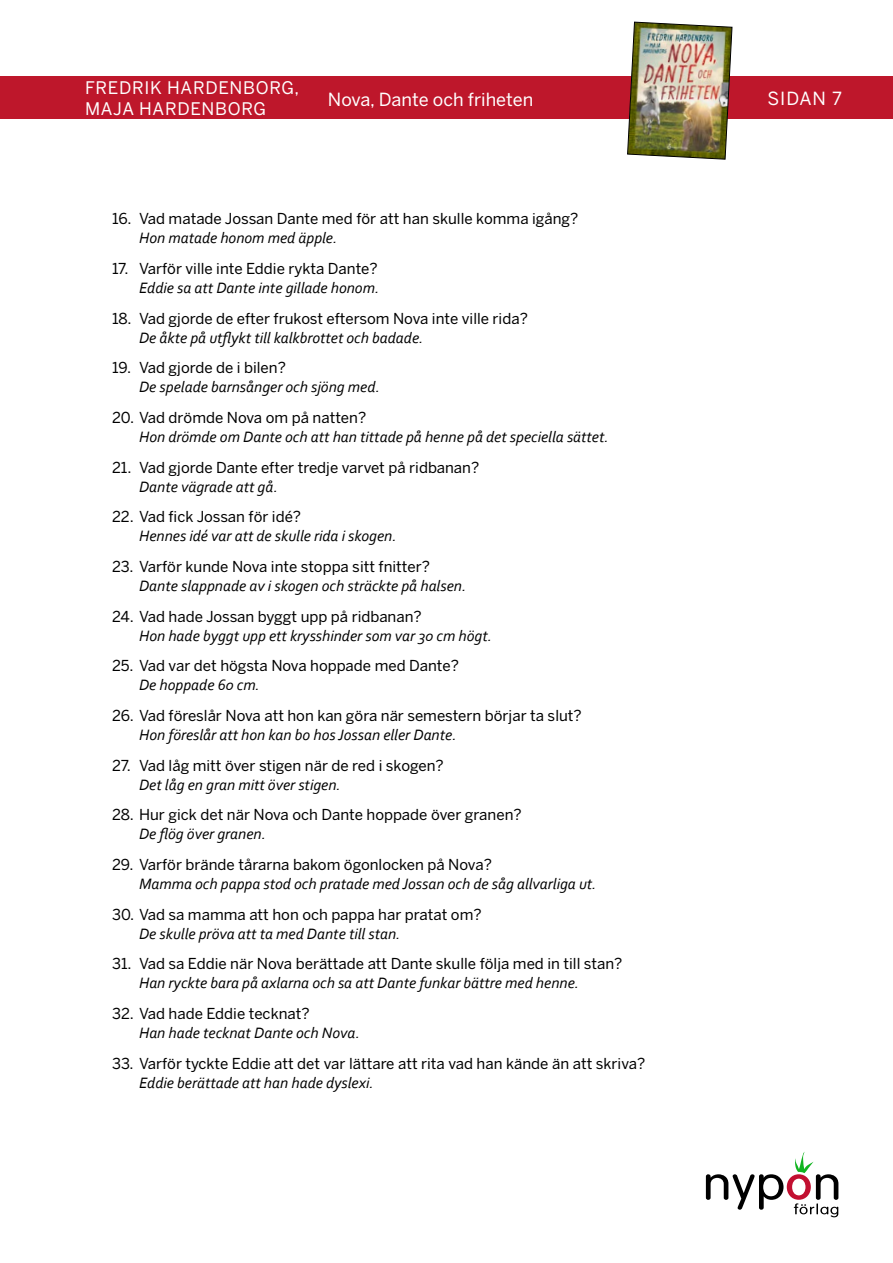
<style>
.page{position:relative;width:893px;height:1263px;background:#fff}
.page>*{position:absolute;margin:0;border:0;box-sizing:border-box;transform-origin:0 0}
.t1{font:18px "Benton Sans";color:#fff}
.t2{font:17.25px/21.6px "Benton Sans";letter-spacing:.04em;color:#fff}
.t3{font:italic 15.75px "Corbel";color:#000}
.t4{font:15px "Benton Sans";color:#000}
</style>
<div class="page">
<div style="left:0;top:77px;width:893px;height:42px;background:#be172b"></div>
<img style="left:627px;top:21px;width:106px;height:139px">
<svg style="left:706px;top:1152px;width:132px;height:65px"></svg>
<p class="t2" style="left:85px;top:77px;width:216px">FREDRIK HARDENBORG,<br>MAJA HARDENBORG</p>
<p class="t1" style="left:328px;top:89px;width:207px">Nova, Dante och friheten</p>
<p class="t1" style="left:768px;top:88px;width:76px">SIDAN 7</p>
<p class="t4" style="left:112px;top:210px;width:468px">16. Vad matade Jossan Dante med för att han skulle komma igång?</p>
<p class="t3" style="left:139px;top:228px;width:200px">Hon matade honom med äpple.</p>
<p class="t4" style="left:112px;top:260px;width:267px">17. Varför ville inte Eddie rykta Dante?</p>
<p class="t3" style="left:139px;top:278px;width:242px">Eddie sa att Dante inte gillade honom.</p>
<p class="t4" style="left:112px;top:310px;width:417px">18. Vad gjorde de efter frukost eftersom Nova inte ville rida?</p>
<p class="t3" style="left:139px;top:328px;width:286px">De åkte på utflykt till kalkbrottet och badade.</p>
<p class="t4" style="left:112px;top:359px;width:175px">19. Vad gjorde de i bilen?</p>
<p class="t3" style="left:139px;top:377px;width:242px">De spelade barnsånger och sjöng med.</p>
<p class="t4" style="left:112px;top:409px;width:256px">20. Vad drömde Nova om på natten?</p>
<p class="t3" style="left:139px;top:427px;width:471px">Hon drömde om Dante och att han tittade på henne på det speciella sättet.</p>
<p class="t4" style="left:112px;top:459px;width:369px">21. Vad gjorde Dante efter tredje varvet på ridbanan?</p>
<p class="t3" style="left:139px;top:477px;width:140px">Dante vägrade att gå.</p>
<p class="t4" style="left:112px;top:508px;width:191px">22. Vad fick Jossan för idé?</p>
<p class="t3" style="left:139px;top:526px;width:259px">Hennes idé var att de skulle rida i skogen.</p>
<p class="t4" style="left:112px;top:558px;width:319px">23. Varför kunde Nova inte stoppa sitt fnitter?</p>
<p class="t3" style="left:139px;top:576px;width:329px">Dante slappnade av i skogen och sträckte på halsen.</p>
<p class="t4" style="left:112px;top:607px;width:311px">24. Vad hade Jossan byggt upp på ridbanan?</p>
<p class="t3" style="left:139px;top:626px;width:354px">Hon hade byggt upp ett krysshinder som var 30 cm högt.</p>
<p class="t4" style="left:112px;top:657px;width:348px">25. Vad var det högsta Nova hoppade med Dante?</p>
<p class="t3" style="left:139px;top:675px;width:122px">De hoppade 60 cm.</p>
<p class="t4" style="left:112px;top:707px;width:471px">26. Vad föreslår Nova att hon kan göra när semestern börjar ta slut?</p>
<p class="t3" style="left:139px;top:725px;width:319px">Hon föreslår att hon kan bo hos Jossan eller Dante.</p>
<p class="t4" style="left:112px;top:756px;width:333px">27. Vad låg mitt över stigen när de red i skogen?</p>
<p class="t3" style="left:139px;top:775px;width:203px">Det låg en gran mitt över stigen.</p>
<p class="t4" style="left:112px;top:806px;width:411px">28. Hur gick det när Nova och Dante hoppade över granen?</p>
<p class="t3" style="left:139px;top:824px;width:128px">De flög över granen.</p>
<p class="t4" style="left:112px;top:856px;width:381px">29. Varför brände tårarna bakom ögonlocken på Nova?</p>
<p class="t3" style="left:139px;top:874px;width:459px">Mamma och pappa stod och pratade med Jossan och de såg allvarliga ut.</p>
<p class="t4" style="left:112px;top:905px;width:371px">30. Vad sa mamma att hon och pappa har pratat om?</p>
<p class="t3" style="left:139px;top:923px;width:263px">De skulle pröva att ta med Dante till stan.</p>
<p class="t4" style="left:112px;top:955px;width:512px">31. Vad sa Eddie när Nova berättade att Dante skulle följa med in till stan?</p>
<p class="t3" style="left:139px;top:973px;width:441px">Han ryckte bara på axlarna och sa att Dante funkar bättre med henne.</p>
<p class="t4" style="left:112px;top:1005px;width:199px">32. Vad hade Eddie tecknat?</p>
<p class="t3" style="left:139px;top:1023px;width:222px">Han hade tecknat Dante och Nova.</p>
<p class="t4" style="left:112px;top:1054px;width:535px">33. Varför tyckte Eddie att det var lättare att rita vad han kände än att skriva?</p>
<p class="t3" style="left:139px;top:1072px;width:236px">Eddie berättade att han hade dyslexi.</p>
</div>
